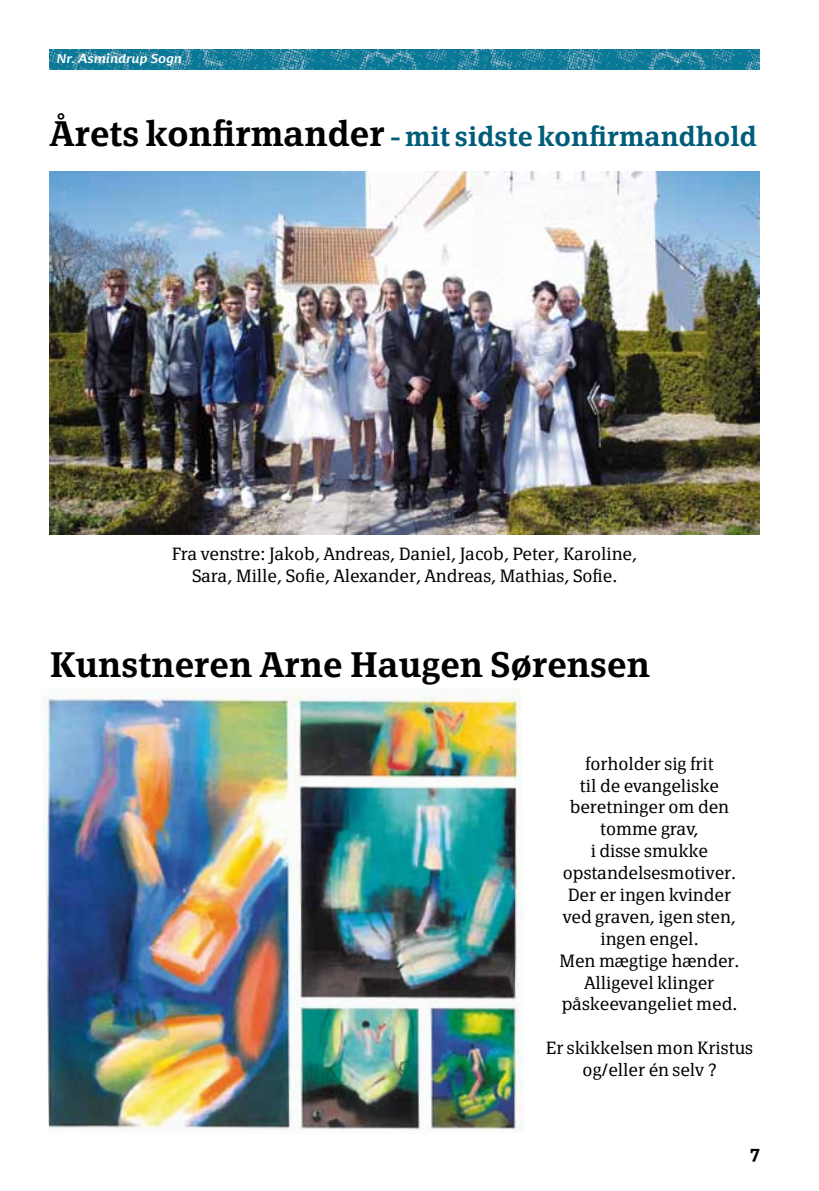
<style>
.page{position:relative;width:819px;height:1191px;background:#fff}
.page>*{position:absolute;margin:0;border:0;box-sizing:border-box;transform-origin:0 0}
.t1{font:600 35px "Page Serif TF";color:#000}
.t2{font:600 27.12px "Page Serif TF";color:#005d79}
.t3{font:300 17.5px/21.9px "Page Serif TF";color:#000;text-align:center}
.t4{font:700 17.5px "Page Serif";color:#000}
.t5{font:italic 700 12.25px "Dancer TF";color:#fff}
.s1{font-size:35px;color:#000}
</style>
<div class="page">
<img style="left:50px;top:50px;width:709px;height:19px">
<img style="left:50px;top:172px;width:709px;height:362px">
<img style="left:43px;top:688px;width:481px;height:443px">
<p class="t5" style="left:56px;top:51px;width:127px">Nr. Asmindrup Sogn</p>
<h2 class="t2" style="left:50px;top:120px;width:708px"><span class="s1">Årets konfirmander</span> - mit sidste konfirmandhold</h2>
<p class="t3" style="left:172px;top:543px;width:467px">Fra venstre: Jakob, Andreas, Daniel, Jacob, Peter, Karoline,<br>Sara, Mille, Sofie, Alexander, Andreas, Mathias, Sofie.</p>
<h1 class="t1" style="left:50px;top:644px;width:601px">Kunstneren Arne Haugen Sørensen</h1>
<p class="t3" style="left:559px;top:752px;width:181px">forholder sig frit<br>til de evangeliske beretninger om den tomme grav,<br>i disse smukke opstandelsesmotiver.<br>Der er ingen kvinder ved graven, igen sten, ingen engel.<br>Men mægtige hænder.<br>Alligevel klinger påskeevangeliet med.</p>
<p class="t3" style="left:545px;top:1037px;width:209px">Er skikkelsen mon Kristus og/eller én selv ?</p>
<p class="t4" style="left:750px;top:1141px;width:11px">7</p>
</div>
